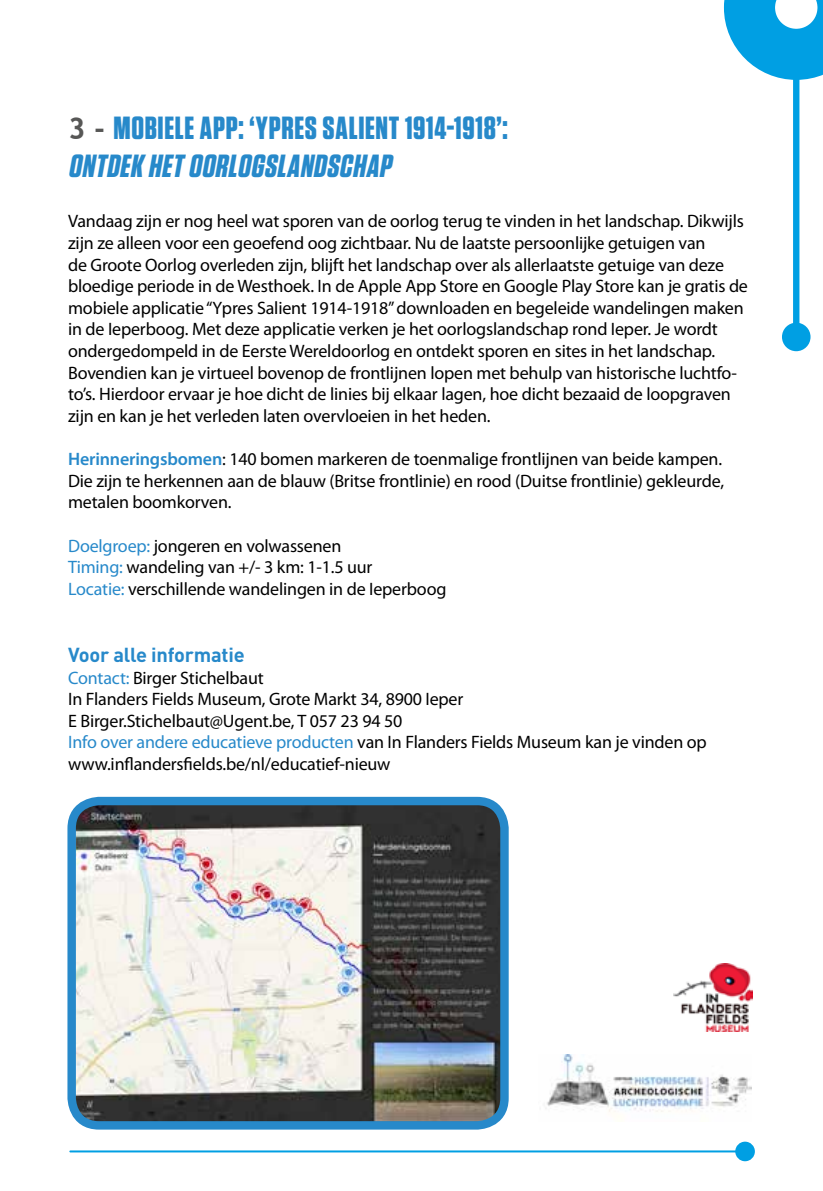
<style>
.page{position:relative;width:823px;height:1191px;background:#fff}
.page>*{position:absolute;margin:0;border:0;box-sizing:border-box;transform-origin:0 0}
.t1{font:700 32px/38.4px "Tungsten";letter-spacing:.02em;color:#2789ca}
.t2{font:700 20px "DINOT";letter-spacing:-.01em;color:#2789ca}
.t3{font:18px/21.6px "Myriad Pro";letter-spacing:-.01em;color:#000}
.s1{font-family:"Trebuchet MS";font-size:30px;color:#575756}
.s2{font-style:italic}
.s3{font-weight:600;color:#2789ca}
.s4{color:#2789ca}
</style>
<div class="page">
<hr style="left:70px;top:1150px;width:673px;height:2px;background:#009fe3">
<div style="left:734px;top:1141px;width:20px;height:20px;background:#009fe3;border-radius:50%"></div>
<img style="left:76px;top:806px;width:427px;height:316px">
<div style="left:67px;top:797px;width:441px;height:332px;border:8px solid #2789ca;border-radius:27px"></div>
<img style="left:545px;top:1054px;width:205px;height:58px">
<img style="left:673px;top:963px;width:78px;height:68px">
<svg style="left:723px;top:0;width:99px;height:80px"></svg>
<svg style="left:792px;top:61px;width:7px;height:262px;background:#24ace6"></svg>
<div style="left:781px;top:323px;width:29px;height:28px;background:#009fe3;border-radius:50%"></div>
<h1 class="t1" style="left:68px;top:110px;width:441px"><span class="s1">3 -</span> MOBIELE APP: ‘YPRES SALIENT 1914-1918’:<br><span class="s2">ONTDEK HET OORLOGSLANDSCHAP</span></h1>
<p class="t3" style="left:68px;top:210px;width:681px">Vandaag zijn er nog heel wat sporen van de oorlog terug te vinden in het landschap. Dikwijls zijn ze alleen voor een geoefend oog zichtbaar. Nu de laatste persoonlijke getuigen van<br>de Groote Oorlog overleden zijn, blijft het landschap over als allerlaatste getuige van deze bloedige periode in de Westhoek. In de Apple App Store en Google Play Store kan je gratis de mobiele applicatie “Ypres Salient 1914-1918” downloaden en begeleide wandelingen maken in de Ieperboog. Met deze applicatie verken je het oorlogslandschap rond Ieper. Je wordt ondergedompeld in de Eerste Wereldoorlog en ontdekt sporen en sites in het landschap.<br>Bovendien kan je virtueel bovenop de frontlijnen lopen met behulp van historische luchtfo&shy;to’s. Hierdoor ervaar je hoe dicht de linies bij elkaar lagen, hoe dicht bezaaid de loopgraven zijn en kan je het verleden laten overvloeien in het heden.</p>
<p class="t3" style="left:68px;top:448px;width:657px;text-align:justify"><span class="s3">Herinneringsbomen</span>: 140 bomen markeren de toenmalige frontlijnen van beide kampen.<br>Die zijn te herkennen aan de blauw (Britse frontlinie) en rood (Duitse frontlinie) gekleurde, metalen boomkorven.</p>
<p class="t3" style="left:68px;top:534px;width:379px"><span class="s4">Doelgroep:</span> jongeren en volwassenen<br><span class="s4">Timing:</span> wandeling van +/- 3 km: 1-1.5 uur<br><span class="s4">Locatie:</span> verschillende wandelingen in de Ieperboog</p>
<p class="t2" style="left:68px;top:641px;width:178px">Voor alle informatie</p>
<p class="t3" style="left:68px;top:666px;width:640px"><span class="s4">Contact:</span> Birger Stichelbaut<br>In Flanders Fields Museum, Grote Markt 34, 8900 Ieper<br>E Birger.Stichelbaut@Ugent.be, T 057 23 94 50<br><span class="s4">Info over andere educatieve producten</span> van In Flanders Fields Museum kan je vinden op www.inflandersfields.be/nl/educatief-nieuw</p>
</div>
